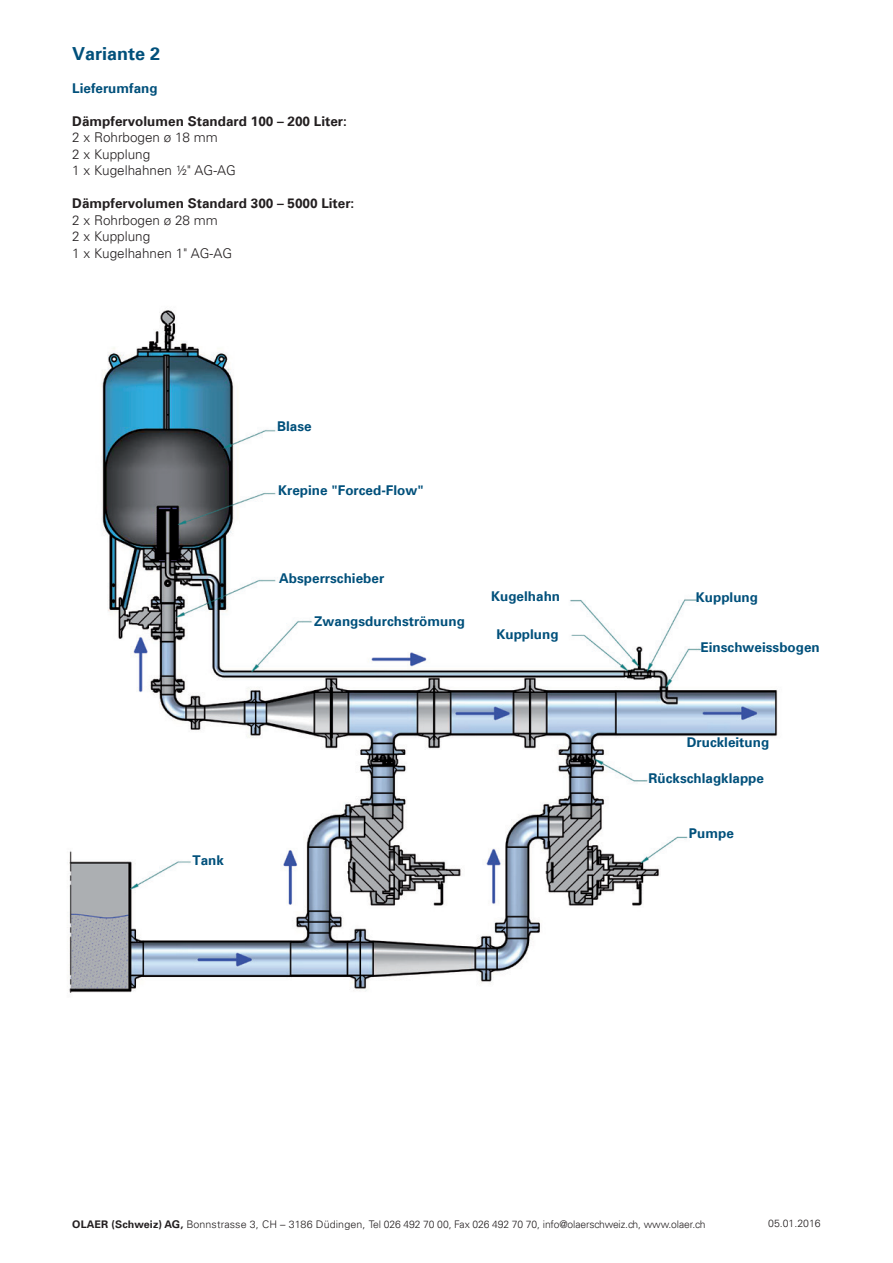
<style>
.page{position:relative;width:893px;height:1263px;background:#fff}
.page>*{position:absolute;margin:0;border:0;box-sizing:border-box;transform-origin:0 0}
.t1{font:700 18px "Univers LT";color:#00507b}
.t2{font:700 13.5px "Univers LT";color:#00507b}
.t3{font:300 13.5px/16.5px "Univers LT";color:#231f20}
.t4{font:700 13.5px "Univers LT";color:#231f20}
.t5{font:300 10.5px "Univers LT";letter-spacing:-.01em;color:#231f20}
.s1{font-weight:700}
</style>
<div class="page">
<img style="left:69px;top:310px;width:709px;height:683px">
<h1 class="t1" style="left:72px;top:43px;width:90px">Variante 2</h1>
<p class="t2" style="left:72px;top:80px;width:87px">Lieferumfang</p>
<p class="t4" style="left:72px;top:113px;width:276px">Dämpfervolumen Standard 100 – 200 Liter:</p>
<p class="t3" style="left:72px;top:129px;width:165px">2 x Rohrbogen ø 18 mm<br>2 x Kupplung<br>1 x Kugelhahnen ½" AG-AG</p>
<p class="t4" style="left:72px;top:196px;width:284px">Dämpfervolumen Standard 300 – 5000 Liter:</p>
<p class="t3" style="left:72px;top:212px;width:161px">2 x Rohrbogen ø 28 mm<br>2 x Kupplung<br>1 x Kugelhahnen 1" AG-AG</p>
<p class="t2" style="left:277px;top:418px;width:36px">Blase</p>
<p class="t2" style="left:278px;top:482px;width:147px">Krepine "Forced-Flow"</p>
<p class="t2" style="left:279px;top:570px;width:107px">Absperrschieber</p>
<p class="t2" style="left:314px;top:614px;width:152px">Zwangsdurchströmung</p>
<p class="t2" style="left:491px;top:589px;width:71px">Kugelhahn</p>
<p class="t2" style="left:496px;top:627px;width:64px">Kupplung</p>
<p class="t2" style="left:192px;top:852px;width:33px">Tank</p>
<p class="t2" style="left:696px;top:590px;width:64px">Kupplung</p>
<p class="t2" style="left:701px;top:640px;width:121px">Einschweissbogen</p>
<p class="t2" style="left:687px;top:734px;width:84px">Druckleitung</p>
<p class="t2" style="left:648px;top:770px;width:117px">Rückschlagklappe</p>
<p class="t2" style="left:689px;top:825px;width:46px">Pumpe</p>
<p class="t5" style="left:72px;top:1217px;width:635px"><span class="s1">OLAER (Schweiz) AG,</span> Bonnstrasse 3, CH – 3186 Düdingen, Tel 026 492 70 00, Fax 026 492 70 70, info@olaerschweiz.ch, www.olaer.ch</p>
<p class="t5" style="left:768px;top:1217px;width:54px">05.01.2016</p>
</div>
